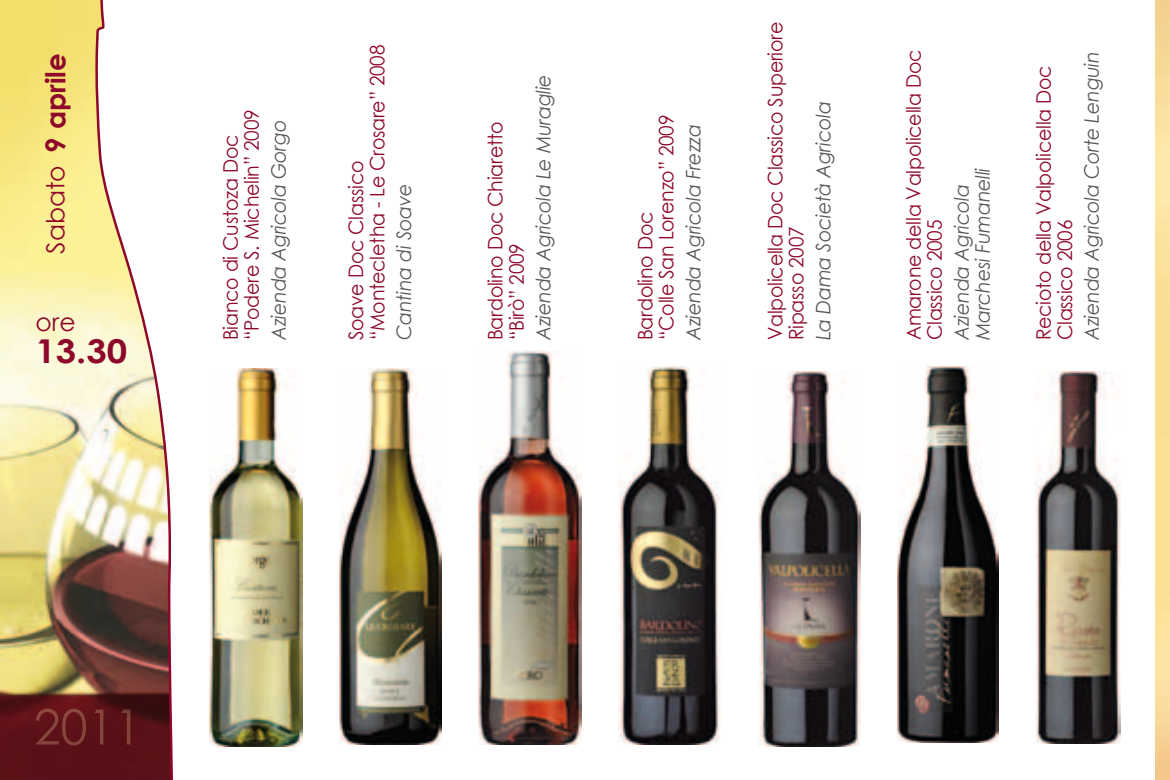
<style>
.page{position:relative;width:1170px;height:780px;background:#fff}
.page>*{position:absolute;margin:0;border:0;box-sizing:border-box;transform-origin:0 0}
.t1{font:700 32.75px "Century Gothic";color:#8e082a;scale:1.11 1}
.t2{font:700 27.5px "Century Gothic";color:#8e082a}
.t3{font:25px "Century Gothic";color:#8e082a}
.t4{font:20px/21.2px "Century Gothic";letter-spacing:-.01em;color:#8e082a;scale:.95 1}
.t5{font:italic 20px/21.2px "Century Gothic";letter-spacing:-.01em;color:#58585a;scale:.95 1}
</style>
<div class="page">
<svg style="left:0;top:0;width:174px;height:780px"></svg>
<img style="left:35px;top:708px;width:95px;height:37px">
<img style="left:210px;top:369px;width:92px;height:377px">
<img style="left:339px;top:369px;width:102px;height:375px">
<img style="left:478px;top:351px;width:103px;height:393px">
<img style="left:618px;top:367px;width:103px;height:377px">
<img style="left:758px;top:371px;width:102px;height:375px">
<img style="left:897px;top:367px;width:101px;height:375px">
<img style="left:1035px;top:371px;width:85px;height:373px">
<h2 class="t2" style="left:35px;top:152px;width:101px;rotate:-90deg">9 aprile</h2>
<p class="t3" style="left:38px;top:254px;width:90px;rotate:-90deg">Sabato</p>
<p class="t3" style="left:35px;top:304px;width:42px">ore</p>
<h1 class="t1" style="left:35px;top:326px;width:84px">13.30</h1>
<p class="t4" style="left:219px;top:340px;width:244px;rotate:-90deg">Bianco di Custoza Doc “Podere S. Michelin” 2009</p>
<p class="t5" style="left:267px;top:340px;width:233px;rotate:-90deg">Azienda Agricola Gorgo</p>
<p class="t4" style="left:345px;top:340px;width:312px;rotate:-90deg">Soave Doc Classico “Montecletha - Le Crosare” 2008</p>
<p class="t5" style="left:393px;top:340px;width:167px;rotate:-90deg">Cantina di Soave</p>
<p class="t4" style="left:484px;top:340px;width:232px;rotate:-90deg">Bardolino Doc Chiaretto “Birò” 2009</p>
<p class="t5" style="left:532px;top:340px;width:281px;rotate:-90deg">Azienda Agricola Le Muraglie</p>
<p class="t4" style="left:634px;top:340px;width:239px;rotate:-90deg">Bardolino Doc<br>“Colle San Lorenzo” 2009</p>
<p class="t5" style="left:682px;top:340px;width:229px;rotate:-90deg">Azienda Agricola Frezza</p>
<p class="t4" style="left:764px;top:340px;width:337px;rotate:-90deg">Valpolicella Doc Classico Superiore<br>Ripasso 2007</p>
<p class="t5" style="left:812px;top:340px;width:253px;rotate:-90deg">La Dama Società Agricola</p>
<p class="t4" style="left:902px;top:340px;width:307px;rotate:-90deg">Amarone della Valpolicella Doc<br>Classico 2005</p>
<p class="t5" style="left:950px;top:340px;width:183px;rotate:-90deg">Azienda Agricola<br>Marchesi Fumanelli</p>
<p class="t4" style="left:1032px;top:340px;width:291px;rotate:-90deg">Recioto della Valpolicella Doc<br>Classico 2006</p>
<p class="t5" style="left:1080px;top:340px;width:306px;rotate:-90deg">Azienda Agricola Corte Lenguin</p>
</div>
